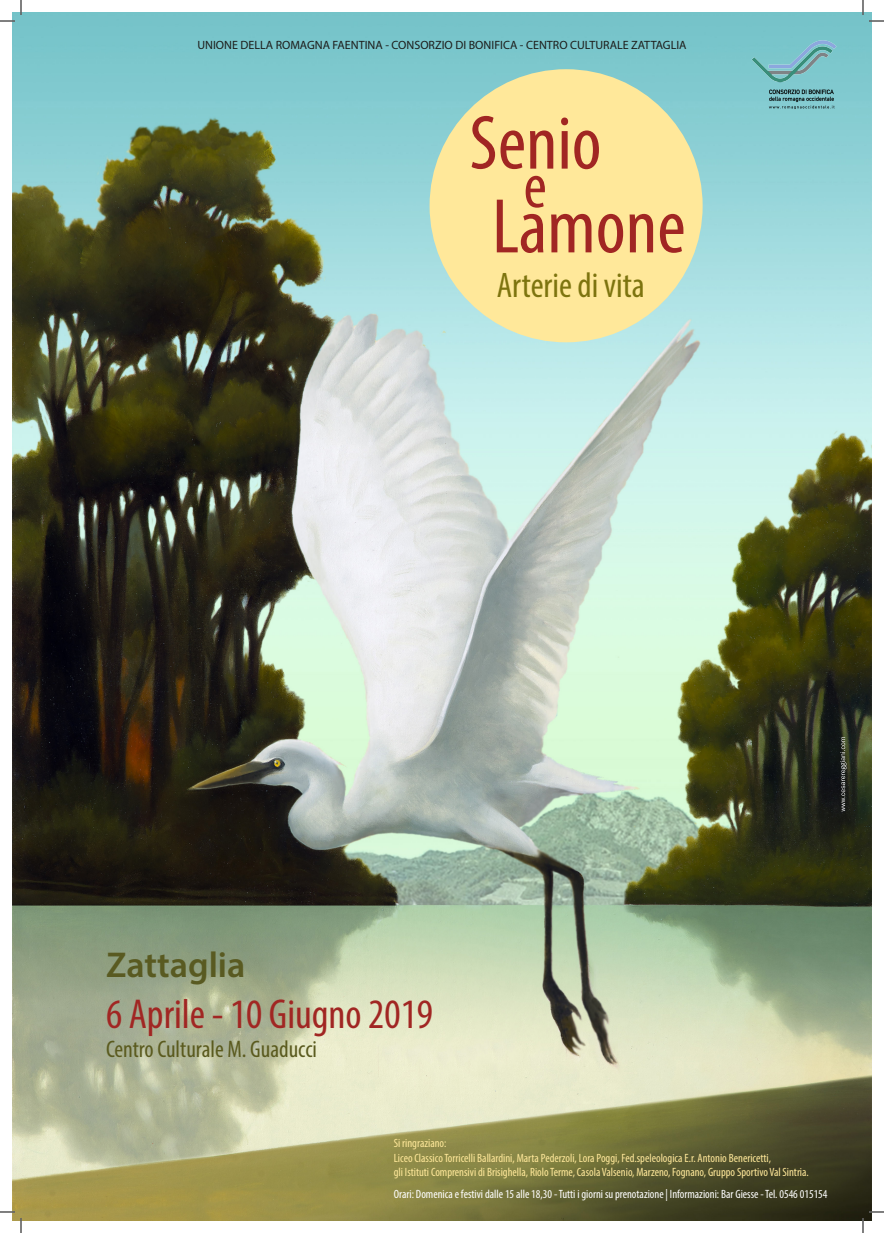
<style>
.page{position:relative;width:884px;height:1233px;background:#fff}
.page>*{position:absolute;margin:0;border:0;box-sizing:border-box;transform-origin:0 0}
.t1{font:condensed 42px "Myriad Pro";color:#a12623}
.t2{font:600 36px "Myriad Pro";color:#595a21}
.t3{font:condensed 35.6px "Myriad Pro";color:#7d740f}
.t4{font:condensed 24px "Myriad Pro";color:#5a5a1e}
.t5{font:condensed 12px "Myriad Pro";color:#ffe89a}
.t6{font:condensed 12px "Myriad Pro";color:#fff}
.t7{font:12px "Myriad Pro";color:#1d1d1b}
</style>
<div class="page">
<img style="left:12px;top:12px;width:859px;height:1208px">
<div style="left:430px;top:69px;width:273px;height:273px;background:#ffe89a;border-radius:50%"></div>
<svg style="left:497px;top:176px;width:186px;height:77px"></svg>
<svg style="left:472px;top:116px;width:127px;height:53px"></svg>
<svg style="left:840px;top:737px;width:6px;height:74px"></svg>
<img style="left:751px;top:40px;width:89px;height:70px">
<svg style="left:0;top:1211px;width:15px;height:1px"></svg>
<svg style="left:869px;top:1211px;width:15px;height:1px"></svg>
<svg style="left:0;top:0;width:22px;height:22px"></svg>
<svg style="left:20px;top:1218px;width:2px;height:15px"></svg>
<svg style="left:862px;top:0;width:22px;height:22px"></svg>
<svg style="left:862px;top:1218px;width:2px;height:15px"></svg>
<p class="t7" style="left:197px;top:38px;width:491px">UNIONE DELLA ROMAGNA FAENTINA - CONSORZIO DI BONIFICA - CENTRO CULTURALE ZATTAGLIA</p>
<p class="t3" style="left:497px;top:263px;width:150px">Arterie di vita</p>
<p class="t2" style="left:106px;top:942px;width:141px">Zattaglia</p>
<p class="t1" style="left:106px;top:988px;width:328px">6 Aprile - 10 Giugno 2019</p>
<p class="t4" style="left:106px;top:1034px;width:212px">Centro Culturale M. Guaducci</p>
<p class="t5" style="left:394px;top:1136px;width:54px">Si ringraziano:</p>
<p class="t5" style="left:394px;top:1150px;width:379px">Liceo Classico Torricelli Ballardini, Marta Pederzoli, Lora Poggi, Fed.speleologica E.r. Antonio Benericetti,</p>
<p class="t5" style="left:394px;top:1164px;width:417px">gli Istituti Comprensivi di Brisighella, Riolo Terme, Casola Valsenio, Marzeno, Fognano, Gruppo Sportivo Val Sintria.</p>
<p class="t6" style="left:394px;top:1186px;width:435px">Orari: Domenica e festivi dalle 15 alle 18,30 - Tutti i giorni su prenotazione | Informazioni: Bar Giesse - Tel. 0546 015154</p>
</div>
